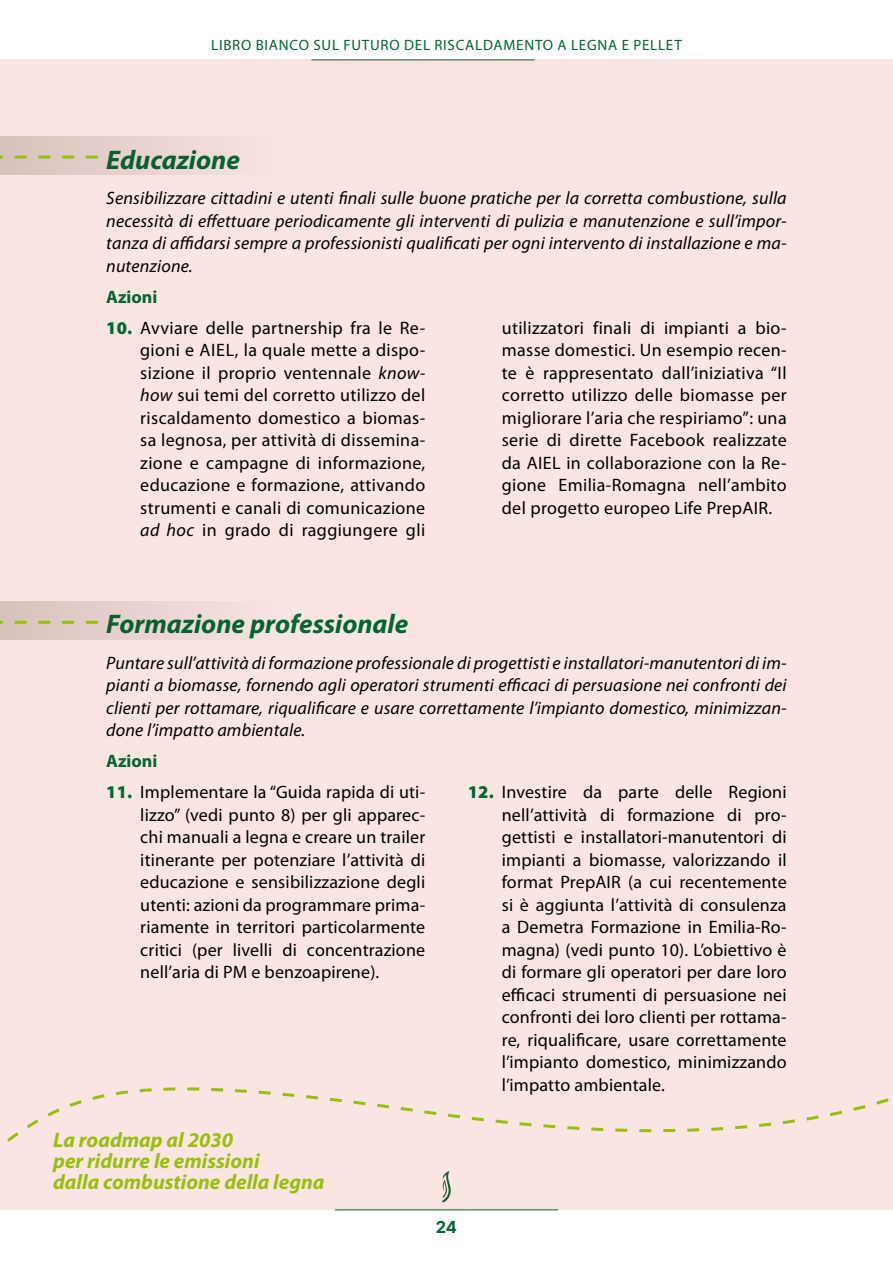
<style>
.page{position:relative;width:893px;height:1263px;background:#fff}
.page>*{position:absolute;margin:0;border:0;box-sizing:border-box;transform-origin:0 0}
.titoletto{font:italic 700 27px "Myriad Pro";color:#006632}
.titoletto-2{font:italic 700 21px "Myriad Pro";color:#97bf0d}
.elenco_numerato{font:18px/22.5px "Myriad Pro";letter-spacing:.01em;color:#000;text-align:justify}
.t1{font:italic 18px/22.5px "Myriad Pro";letter-spacing:.01em;color:#000;text-align:justify}
.azioni{font:700 18px "Myriad Pro";color:#006632}
.t2{font:700 16.5px "Inter";color:#006632}
.t3{font:15px "Myriad Pro";letter-spacing:.05em;color:#006632}
.s1{font-weight:900;color:#006632}
.s2{font-style:italic}
</style>
<div class="page">
<div style="left:0;top:60px;width:893px;height:1150px;background:#fbe5e3"></div>
<div style="left:0;top:136px;width:285px;height:39px;background:linear-gradient(to right,#d8c1bd,#fbe5e2)"></div>
<div style="left:0;top:601px;width:285px;height:39px;background:linear-gradient(to right,#d8c1bd,#fbe5e2)"></div>
<svg style="left:0;top:156px;width:98px;height:3px"></svg>
<svg style="left:0;top:621px;width:98px;height:3px"></svg>
<svg style="left:7px;top:1087px;width:882px;height:124px"></svg>
<p class="t3" style="left:211px;top:37px;width:472px">LIBRO BIANCO SUL FUTURO DEL RISCALDAMENTO A LEGNA E PELLET</p>
<p class="titoletto" style="left:106px;top:145px;width:135px">Educazione</p>
<p class="t1" style="left:106px;top:187px;width:682px">Sensibilizzare cittadini e utenti finali sulle buone pratiche per la corretta combustione, sulla necessità di effettuare periodicamente gli interventi di pulizia e manutenzione e sull’impor&shy;tanza di affidarsi sempre a professionisti qualificati per ogni intervento di installazione e ma&shy;nutenzione.</p>
<p class="azioni" style="left:106px;top:287px;width:53px">Azioni</p>
<p class="elenco_numerato" style="left:140px;top:317px;width:286px;text-indent:-34px"><span class="s1">10.</span> Avviare delle partnership fra le Re&shy;gioni e AIEL, la quale mette a dispo&shy;sizione il proprio ventennale <span class="s2">know&shy;how</span> sui temi del corretto utilizzo del riscaldamento domestico a biomas&shy;sa legnosa, per attività di dissemina&shy;zione e campagne di informazione, educazione e formazione, attivando strumenti e canali di comunicazione <span class="s2">ad hoc</span> in grado di raggiungere gli</p>
<p class="elenco_numerato" style="left:502px;top:317px;width:286px">utilizzatori finali di impianti a bio&shy;masse domestici. Un esempio recen&shy;te è rappresentato dall’iniziativa “Il corretto utilizzo delle biomasse per migliorare l’aria che respiriamo”: una serie di dirette Facebook realizzate da AIEL in collaborazione con la Re&shy;gione Emilia-Romagna nell’ambito del progetto europeo Life PrepAIR.</p>
<p class="titoletto" style="left:106px;top:609px;width:303px">Formazione professionale</p>
<p class="t1" style="left:106px;top:652px;width:682px">Puntare sull’attività di formazione professionale di progettisti e installatori-manutentori di im&shy;pianti a biomasse, fornendo agli operatori strumenti efficaci di persuasione nei confronti dei clienti per rottamare, riqualificare e usare correttamente l’impianto domestico, minimizzan&shy;done l’impatto ambientale.</p>
<p class="azioni" style="left:106px;top:751px;width:53px">Azioni</p>
<p class="elenco_numerato" style="left:140px;top:781px;width:286px;text-indent:-34px"><span class="s1">11.</span> Implementare la “Guida rapida di uti&shy;lizzo” (vedi punto 8) per gli apparec&shy;chi manuali a legna e creare un trailer itinerante per potenziare l’attività di educazione e sensibilizzazione degli utenti: azioni da programmare prima&shy;riamente in territori particolarmente critici (per livelli di concentrazione nell’aria di PM e benzoapirene).</p>
<p class="elenco_numerato" style="left:502px;top:781px;width:286px;text-indent:-34px"><span class="s1">12.</span> Investire da parte delle Regioni nell’attività di formazione di pro&shy;gettisti e installatori-manutentori di impianti a biomasse, valorizzando il format PrepAIR (a cui recentemente si è aggiunta l’attività di consulenza a Demetra Formazione in Emilia-Ro&shy;magna) (vedi punto 10). L’obiettivo è di formare gli operatori per dare loro efficaci strumenti di persuasione nei confronti dei loro clienti per rottama&shy;re, riqualificare, usare correttamente l’impianto domestico, minimizzando l’impatto ambientale.</p>
<p class="titoletto-2" style="left:53px;top:1128px;width:181px">La roadmap al 2030</p>
<p class="titoletto-2" style="left:53px;top:1149px;width:208px">per ridurre le emissioni</p>
<p class="titoletto-2" style="left:53px;top:1170px;width:273px">dalla combustione della legna</p>
<p class="t2" style="left:436px;top:1215px;width:23px">24</p>
</div>
